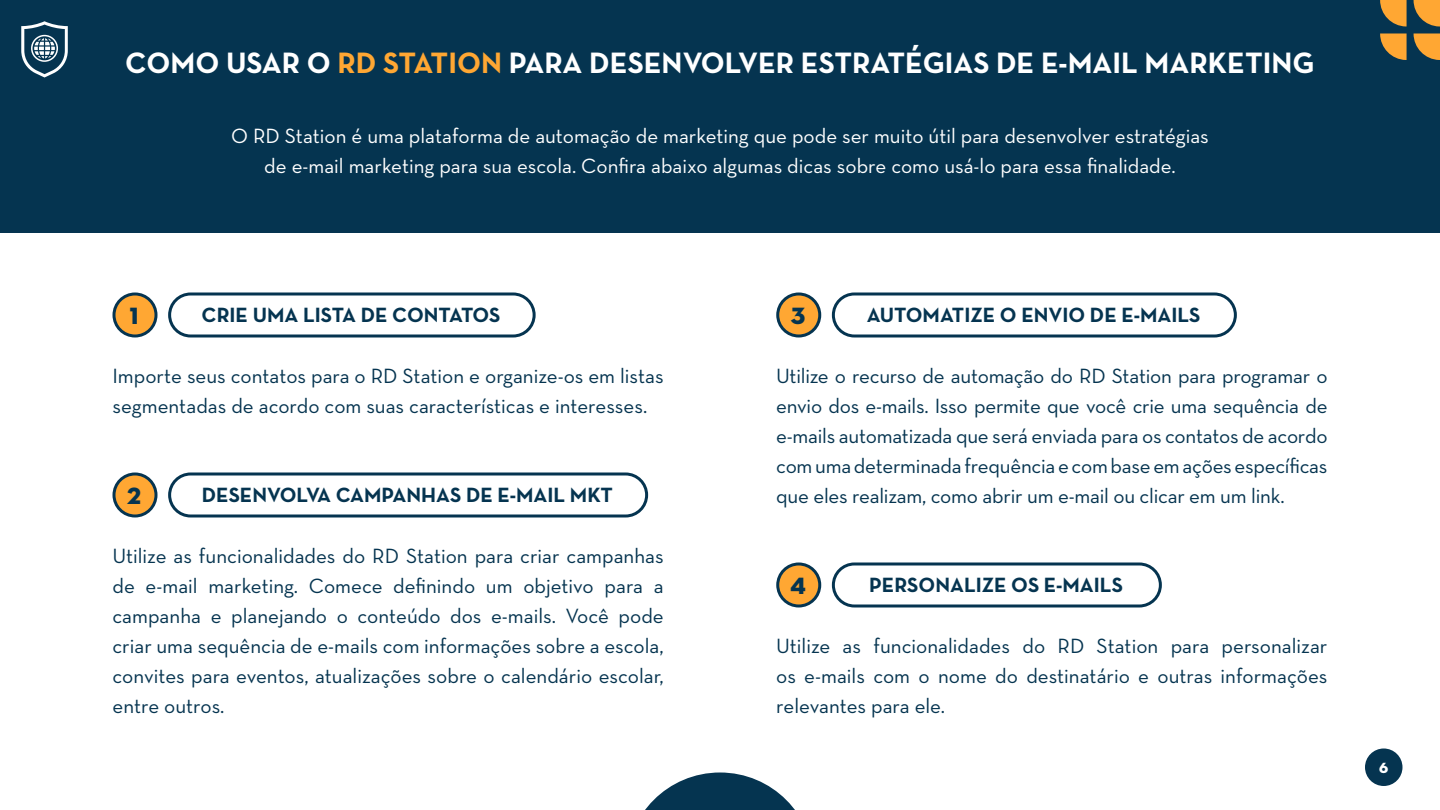
<style>
.page{position:relative;width:1440px;height:810px;background:#fff}
.page>*{position:absolute;margin:0;border:0;box-sizing:border-box;transform-origin:0 0}
.t1{font:700 30px "Neutra Text";color:#fff}
.t2{font:24px "Neutra Disp Titling";color:#053450}
.t3{font:21px/30px "Neutra Text";color:#053450;text-align:justify}
.t4{font:21px/30px "Neutra Text";color:#fff;text-align:center}
.t5{font:700 21px "Neutra Text";color:#053450}
.t6{font:15px "Neutra Disp Titling";color:#fff}
.s1{color:#ffa733}
</style>
<div class="page">
<div style="left:0;top:0;width:1440px;height:232px;background:#053450"></div>
<svg style="left:21px;top:21px;width:47px;height:57px"></svg>
<div style="left:168px;top:292px;width:368px;height:46px;border:3px solid #053450;border-radius:21px"></div>
<div style="left:168px;top:472px;width:480px;height:46px;border:3px solid #053450;border-radius:21px"></div>
<div style="left:832px;top:292px;width:405px;height:46px;border:3px solid #053450;border-radius:21px"></div>
<div style="left:832px;top:562px;width:330px;height:46px;border:3px solid #053450;border-radius:21px"></div>
<div style="left:114px;top:294px;width:42px;height:42px;background:#ffa733;border-radius:50%"></div>
<div style="left:112px;top:292px;width:46px;height:46px;border:3px solid #053450;border-radius:50%"></div>
<div style="left:114px;top:474px;width:42px;height:42px;background:#ffa733;border-radius:50%"></div>
<div style="left:112px;top:472px;width:46px;height:46px;border:3px solid #053450;border-radius:50%"></div>
<div style="left:778px;top:294px;width:42px;height:42px;background:#ffa733;border-radius:50%"></div>
<div style="left:776px;top:292px;width:45px;height:46px;border:3px solid #053450;border-radius:50%"></div>
<div style="left:778px;top:564px;width:42px;height:42px;background:#ffa733;border-radius:50%"></div>
<div style="left:776px;top:562px;width:45px;height:46px;border:3px solid #053450;border-radius:50%"></div>
<svg style="left:645px;top:773px;width:150px;height:37px"></svg>
<svg style="left:1414px;top:0;width:26px;height:27px"></svg>
<svg style="left:1414px;top:33px;width:26px;height:27px"></svg>
<svg style="left:1380px;top:0;width:27px;height:27px"></svg>
<svg style="left:1380px;top:33px;width:27px;height:27px"></svg>
<div style="left:1365px;top:749px;width:37px;height:37px;background:#053450;border-radius:50%"></div>
<h1 class="t1" style="left:125px;top:45px;width:1191px">COMO USAR O <span class="s1">RD STATION</span> PARA DESENVOLVER ESTRATÉGIAS DE E-MAIL MARKETING</h1>
<p class="t2" style="left:130px;top:301px;width:10px">1</p>
<p class="t4" style="left:231px;top:120px;width:979px">O RD Station é uma plataforma de automação de marketing que pode ser muito útil para desenvolver estratégias de e-mail marketing para sua escola. Confira abaixo algumas dicas sobre como usá-lo para essa finalidade.</p>
<p class="t5" style="left:202px;top:302px;width:300px">CRIE UMA LISTA DE CONTATOS</p>
<p class="t2" style="left:791px;top:301px;width:16px">3</p>
<p class="t5" style="left:867px;top:302px;width:335px">AUTOMATIZE O ENVIO DE E-MAILS</p>
<p class="t3" style="left:112px;top:360px;width:553px">Importe seus contatos para o RD Station e organize-os em listas segmentadas de acordo com suas características e interesses.</p>
<p class="t2" style="left:127px;top:481px;width:15px">2</p>
<p class="t5" style="left:202px;top:482px;width:413px">DESENVOLVA CAMPANHAS DE E-MAIL MKT</p>
<p class="t3" style="left:112px;top:540px;width:553px">Utilize as funcionalidades do RD Station para criar campanhas de e-mail marketing. Comece definindo um objetivo para a campanha e planejando o conteúdo dos e-mails. Você pode criar uma sequência de e-mails com informações sobre a escola, convites para eventos, atualizações sobre o calendário escolar, entre outros.</p>
<p class="t3" style="left:776px;top:360px;width:553px">Utilize o recurso de automação do RD Station para programar o envio dos e-mails. Isso permite que você crie uma sequência de e-mails automatizada que será enviada para os contatos de acordo com uma determinada frequência e com base em ações específicas que eles realizam, como abrir um e-mail ou clicar em um link.</p>
<p class="t2" style="left:790px;top:571px;width:17px">4</p>
<p class="t5" style="left:869px;top:572px;width:255px">PERSONALIZE OS E-MAILS</p>
<p class="t3" style="left:776px;top:630px;width:553px">Utilize as funcionalidades do RD Station para personalizar os e-mails com o nome do destinatário e outras informações relevantes para ele.</p>
<p class="t6" style="left:1379px;top:758px;width:11px">6</p>
</div>
